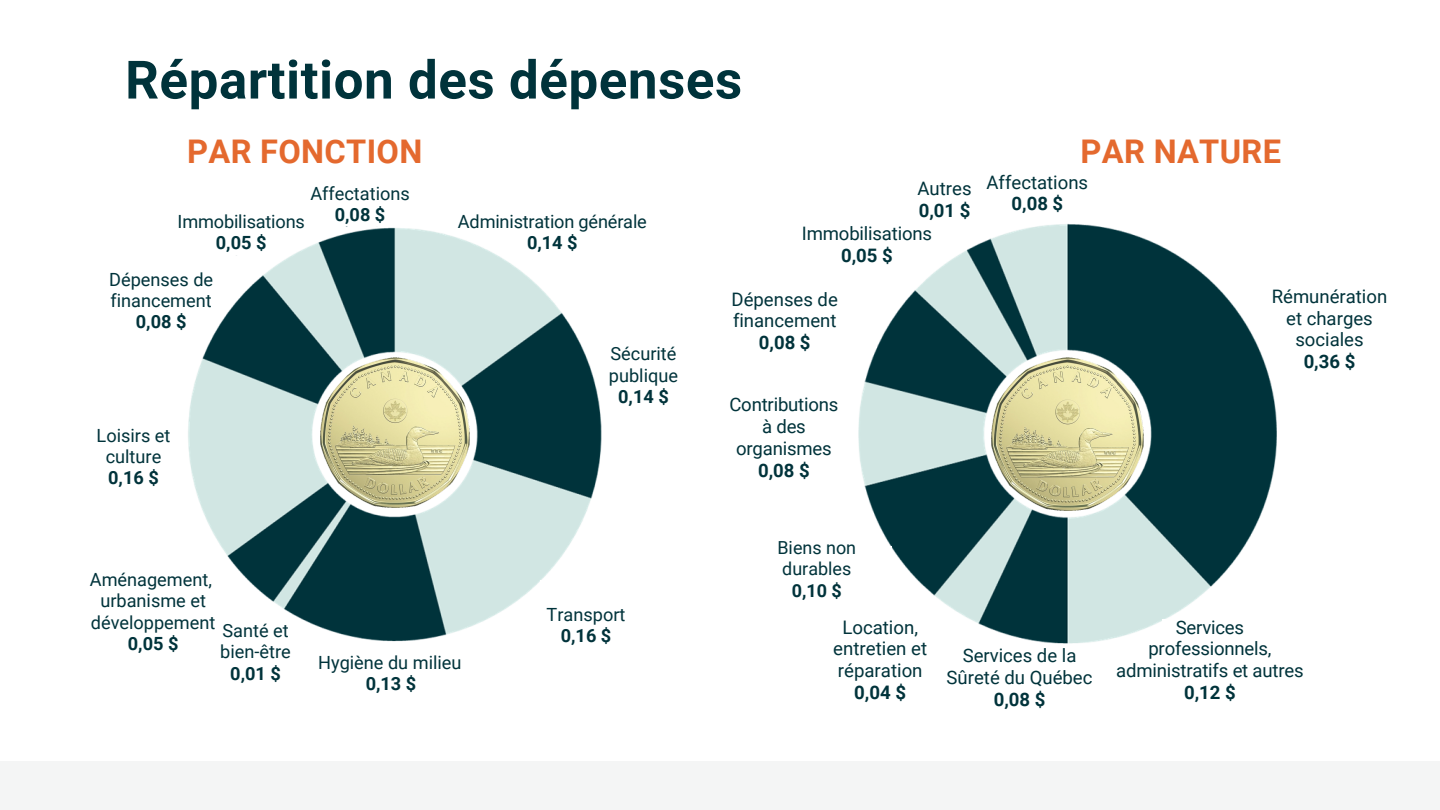
<style>
.page{position:relative;width:1440px;height:810px;background:#fff}
.page>*{position:absolute;margin:0;border:0;box-sizing:border-box;transform-origin:0 0}
.t1{font:700 52.9px "Roboto";letter-spacing:.01em;color:#00333b}
.t2{font:700 32.6px "Roboto";letter-spacing:.01em;color:#e4692e}
.t3{font:18.7px/21.7px "Roboto";color:#00333b;text-align:center}
.t4{font:700 18.7px "Roboto";color:#00333b}
.t5{font:18.6px/21.7px "Roboto";color:#00333b;text-align:center}
.t6{font:700 18.6px "Roboto";color:#00333b}
.t7{font:18.2px/21.3px "Roboto";color:#00333b}
.t8{font:700 18.2px "Roboto";color:#00333b}
.t9{font:18px/21px "Roboto";color:#00333b}
.t10{font:700 18px "Roboto";color:#00333b}
</style>
<div class="page">
<img style="left:858px;top:223px;width:419px;height:421px">
<div style="left:838px;top:614px;width:122px;height:57px;background:#fff"></div>
<img style="left:992px;top:358px;width:151px;height:152px">
<div style="left:1238px;top:235px;width:133px;height:65px;background:#fff"></div>
<div style="left:1162px;top:620px;width:182px;height:65px;background:#fff"></div>
<div style="left:789px;top:203px;width:181px;height:39px;background:#fff"></div>
<div style="left:765px;top:222px;width:181px;height:39px;background:#fff"></div>
<div style="left:720px;top:266px;width:181px;height:39px;background:#fff"></div>
<div style="left:786px;top:228px;width:91px;height:119px;background:#fff"></div>
<div style="left:793px;top:547px;width:98px;height:57px;background:#fff"></div>
<img style="left:188px;top:226px;width:414px;height:416px">
<div style="left:489px;top:165px;width:129px;height:77px;background:#fff"></div>
<div style="left:541px;top:580px;width:113px;height:64px;background:#fff"></div>
<div style="left:533px;top:194px;width:129px;height:77px;background:#fff"></div>
<div style="left:521px;top:182px;width:129px;height:77px;background:#fff"></div>
<div style="left:129px;top:204px;width:189px;height:37px;background:#fff"></div>
<div style="left:147px;top:218px;width:125px;height:37px;background:#fff"></div>
<div style="left:85px;top:271px;width:124px;height:50px;background:#fff"></div>
<div style="left:99px;top:571px;width:124px;height:97px;background:#fff"></div>
<img style="left:321px;top:358px;width:148px;height:149px">
<div style="left:0;top:761px;width:1440px;height:49px;background:#f4f5f5"></div>
<h1 class="t1" style="left:125px;top:50px;width:619px">Répartition des dépenses</h1>
<h2 class="t2" style="left:187px;top:133px;width:237px">PAR FONCTION</h2>
<h2 class="t2" style="left:1080px;top:133px;width:202px">PAR NATURE</h2>
<p class="t7" style="left:310px;top:183px;width:101px">Affectations</p>
<p class="t8" style="left:335px;top:204px;width:52px">0,08 $</p>
<p class="t7" style="left:178px;top:211px;width:129px">Immobilisations</p>
<p class="t8" style="left:216px;top:232px;width:52px">0,05 $</p>
<p class="t7" style="left:109px;top:269px;width:106px">Dépenses de financement</p>
<p class="t8" style="left:136px;top:311px;width:52px">0,08 $</p>
<p class="t7" style="left:97px;top:425px;width:75px;text-align:center">Loisirs et culture</p>
<p class="t8" style="left:108px;top:468px;width:52px">0,16 $</p>
<p class="t7" style="left:458px;top:211px;width:190px">Administration générale</p>
<p class="t8" style="left:527px;top:232px;width:52px">0,14 $</p>
<p class="t7" style="left:609px;top:344px;width:71px">Sécurité publique</p>
<p class="t8" style="left:618px;top:386px;width:52px">0,14 $</p>
<p class="t7" style="left:90px;top:569px;width:127px;text-align:center">Aménagement, urbanisme et développement</p>
<p class="t8" style="left:128px;top:633px;width:52px">0,05 $</p>
<p class="t7" style="left:220px;top:620px;width:72px">Santé et bien-être</p>
<p class="t8" style="left:230px;top:663px;width:52px">0,01 $</p>
<p class="t7" style="left:318px;top:652px;width:145px">Hygiène du milieu</p>
<p class="t8" style="left:366px;top:673px;width:52px">0,13 $</p>
<p class="t7" style="left:547px;top:604px;width:80px">Transport</p>
<p class="t8" style="left:561px;top:625px;width:52px">0,16 $</p>
<p class="t5" style="left:918px;top:178px;width:56px">Autres</p>
<p class="t6" style="left:919px;top:200px;width:53px">0,01 $</p>
<p class="t5" style="left:802px;top:223px;width:132px">Immobilisations</p>
<p class="t6" style="left:841px;top:245px;width:53px">0,05 $</p>
<p class="t5" style="left:732px;top:288px;width:108px;text-align:left">Dépenses de financement</p>
<p class="t6" style="left:759px;top:332px;width:53px">0,08 $</p>
<p class="t5" style="left:987px;top:172px;width:103px">Affectations</p>
<p class="t6" style="left:1012px;top:193px;width:53px">0,08 $</p>
<p class="t5" style="left:729px;top:394px;width:111px">Contributions à des organismes</p>
<p class="t6" style="left:758px;top:459px;width:53px">0,08 $</p>
<p class="t9" style="left:777px;top:538px;width:80px">Biens non durables</p>
<p class="t10" style="left:792px;top:580px;width:52px">0,10 $</p>
<p class="t3" style="left:833px;top:616px;width:95px">Location, entretien et réparation</p>
<p class="t4" style="left:854px;top:682px;width:53px">0,04 $</p>
<p class="t5" style="left:947px;top:645px;width:147px">Services de la<br>Sûreté du Québec</p>
<p class="t6" style="left:994px;top:688px;width:53px">0,08 $</p>
<p class="t5" style="left:1272px;top:286px;width:117px">Rémunération et charges sociales</p>
<p class="t6" style="left:1304px;top:351px;width:53px">0,36 $</p>
<p class="t5" style="left:1116px;top:616px;width:189px">Services professionnels, administratifs et autres</p>
<p class="t6" style="left:1184px;top:682px;width:53px">0,12 $</p>
</div>
